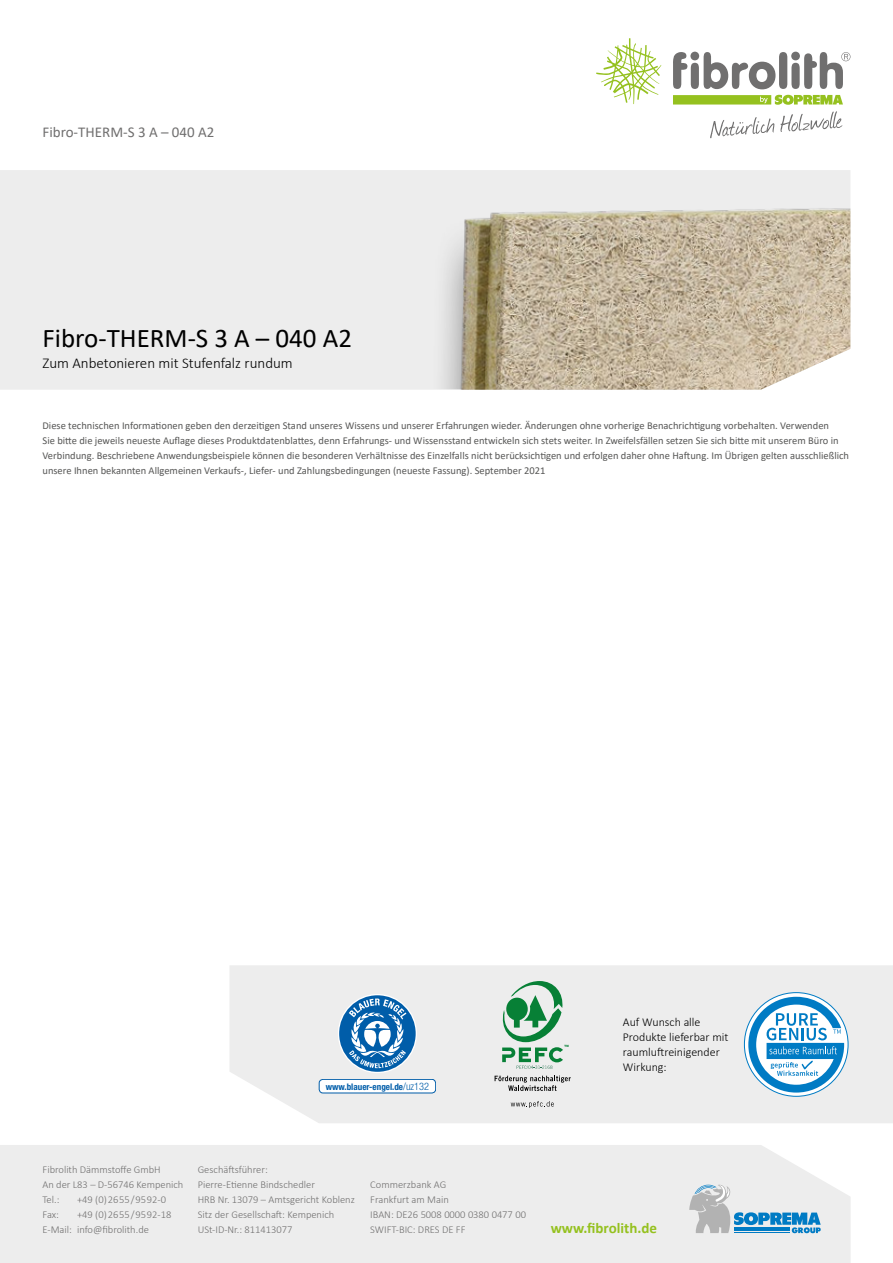
<style>
.page{position:relative;width:893px;height:1263px;background:#fff}
.page>*{position:absolute;margin:0;border:0;box-sizing:border-box;transform-origin:0 0}
.t1{font:27px "Calibri";color:#000}
.t2{font:300 15px "Calibri";color:#000}
.t3{font:15px "Calibri";color:#706f6f}
.t4{font:700 15px "Calibri";color:#95c11f}
.t5{font:300 12px/15px "Calibri";color:#000}
.t6{font:10.5px/15px "Calibri";color:#575756}
.t7{font:300 10.5px/15px "Calibri";color:#706f6f}
.t8{font:700 condensed 9px "Helvetica Neue";color:#005da9}
.s1{font-weight:300;font-size:10.35px}
</style>
<div class="page">
<div style="left:0;top:170px;width:444px;height:220px;background:#ededed"></div>
<div style="left:428px;top:215px;width:422px;height:175px;background:#ececec"></div>
<img style="left:444px;top:170px;width:406px;height:220px">
<div style="left:0;top:1145px;width:851px;height:118px;background:#ededed"></div>
<svg style="left:596px;top:38px;width:65px;height:66px"></svg>
<svg style="left:673px;top:52px;width:177px;height:37px"></svg>
<svg style="left:673px;top:95px;width:170px;height:10px;background:#a6cb44"></svg>
<svg style="left:710px;top:117px;width:64px;height:21px"></svg>
<svg style="left:780px;top:111px;width:62px;height:21px"></svg>
<svg style="left:689px;top:1184px;width:132px;height:49px;background:#b3cbd9"></svg>
<div style="left:230px;top:965px;width:663px;height:158px;background:#ededed"></div>
<svg style="left:744px;top:993px;width:104px;height:103px"></svg>
<svg style="left:748px;top:997px;width:96px;height:95px"></svg>
<svg style="left:495px;top:1075px;width:76px;height:16px"></svg>
<svg style="left:511px;top:1101px;width:43px;height:7px"></svg>
<svg style="left:500px;top:981px;width:68px;height:88px;background:#a0c8af"></svg>
<svg style="left:339px;top:995px;width:77px;height:77px"></svg>
<div style="left:319px;top:1079px;width:117px;height:14px;background:#fff;border-radius:4px"></div>
<div style="left:319px;top:1079px;width:117px;height:14px;border:1px solid #005da9;border-radius:4px"></div>
<h2 class="t3" style="left:43px;top:126px;width:173px">Fibro-THERM-S 3 A – 040 A2</h2>
<h1 class="t1" style="left:43px;top:328px;width:311px">Fibro-THERM-S 3 A – 040 A2</h1>
<h2 class="t2" style="left:43px;top:354px;width:252px">Zum Anbetonieren mit Stufenfalz rundum</h2>
<p class="t6" style="left:43px;top:418px;width:808px">Diese technischen Informationen geben den derzeitigen Stand unseres Wissens und unserer Erfahrungen wieder. Änderungen ohne vorherige Benachrichtigung vorbehalten. Verwenden<br>Sie bitte die jeweils neueste Auflage dieses Produktdatenblattes, denn Erfahrungs- und Wissensstand entwickeln sich stets weiter. In Zweifelsfällen setzen Sie sich bitte mit unserem Büro in Verbindung. Beschriebene Anwendungsbeispiele können die besonderen Verhältnisse des Einzelfalls nicht berücksichtigen und erfolgen daher ohne Haftung. Im Übrigen gelten ausschließlich unsere Ihnen bekannten Allgemeinen Verkaufs-, Liefer- und Zahlungsbedingungen (neueste Fassung). September 2021</p>
<p class="t8" style="left:326px;top:1083px;width:105px">www.blauer-engel.de<span class="s1">/uz132</span></p>
<p class="t5" style="left:623px;top:1015px;width:107px">Auf Wunsch alle<br>Produkte lieferbar mit raumluftreinigender<br>Wirkung:</p>
<p class="t7" style="left:43px;top:1162px;width:142px">Fibrolith Dämmstoffe GmbH<br>An der L83 – D-56746 Kempenich<br>Tel.:</p>
<p class="t7" style="left:77px;top:1192px;width:91px">+49 (0) 26 55 / 95 92-0</p>
<p class="t7" style="left:43px;top:1207px;width:130px;text-indent:34px">+49 (0) 26 55 / 95 92-18<br>E-Mail: info@fibrolith.de</p>
<p class="t7" style="left:43px;top:1207px;width:18px">Fax:</p>
<p class="t7" style="left:198px;top:1162px;width:159px">Geschäftsführer:<br>Pierre-Etienne Bindschedler<br>HRB Nr. 13079 – Amtsgericht Koblenz<br>Sitz der Gesellschaft: Kempenich<br>USt-ID-Nr.: 811413077</p>
<p class="t7" style="left:370px;top:1177px;width:157px">Commerzbank AG<br>Frankfurt am Main<br>IBAN: DE26 5008 0000 0380 0477 00<br>SWIFT-BIC: DRES DE FF</p>
<h2 class="t4" style="left:551px;top:1217px;width:108px">www.fibrolith.de</h2>
</div>
